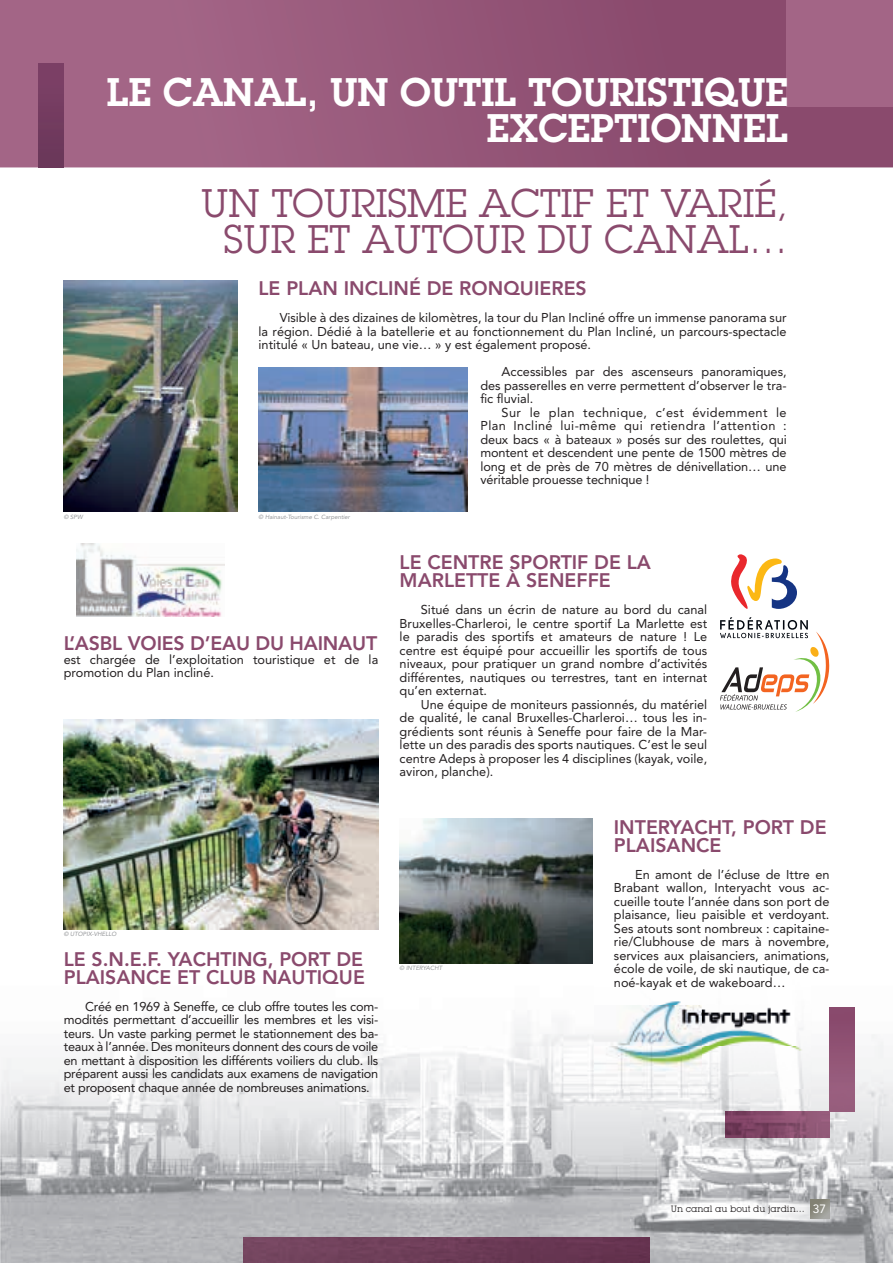
<style>
.page{position:relative;width:893px;height:1263px;background:#fff}
.page>*{position:absolute;margin:0;border:0;box-sizing:border-box;transform-origin:0 0}
.t1{font:39px/36px "Lubalin Graph";color:#8a4a6d;text-align:center}
.t2{font:600 39px/36px "Lubalin Graph";color:#fff;text-align:right}
.t3{font:800 19.5px/18px "Avenir";color:#8a4a6d}
.t4{font:12.75px/13.5px "Avenir";color:#231f20;text-align:justify}
.t5{font:12px "Avenir";color:#fff}
.t6{font:9px "Lubalin Graph IT Cby BT";color:#231f20}
.t7{font:italic 6px "Avenir";color:#939598}
</style>
<div class="page">
<img style="left:0;top:963px;width:420px;height:300px">
<img style="left:420px;top:963px;width:210px;height:274px">
<img style="left:789px;top:1007px;width:104px;height:256px">
<img style="left:630px;top:1088px;width:159px;height:175px">
<svg style="left:0;top:0;width:893px;height:167px;background:#965779"></svg>
<div style="left:787px;top:0;width:106px;height:106px;background:#a36586"></div>
<img style="left:243px;top:1237px;width:407px;height:26px">
<img style="left:725px;top:1111px;width:104px;height:26px">
<img style="left:829px;top:1008px;width:26px;height:103px">
<img style="left:38px;top:64px;width:26px;height:103px">
<img style="left:64px;top:280px;width:173px;height:232px">
<img style="left:259px;top:367px;width:209px;height:145px">
<img style="left:77px;top:544px;width:147px;height:73px">
<svg style="left:731px;top:554px;width:66px;height:55px"></svg>
<svg style="left:720px;top:617px;width:110px;height:95px"></svg>
<img style="left:64px;top:720px;width:314px;height:209px">
<img style="left:594px;top:963px;width:216px;height:125px">
<img style="left:400px;top:819px;width:193px;height:144px">
<svg style="left:810px;top:1199px;width:19px;height:19px"></svg>
<h1 class="t2" style="left:107px;top:73px;width:682px">LE CANAL, UN OUTIL TOURISTIQUE<br>EXCEPTIONNEL</h1>
<h1 class="t1" style="left:201px;top:185px;width:588px">UN TOURISME ACTIF ET VARIÉ,<br>SUR ET AUTOUR DU CANAL…</h1>
<p class="t7" style="left:64px;top:513px;width:21px">© SPW</p>
<h2 class="t3" style="left:259px;top:279px;width:330px">LE PLAN INCLINÉ DE RONQUIERES</h2>
<p class="t4" style="left:259px;top:311px;width:530px;text-indent:21px">Visible à des dizaines de kilomètres, la tour du Plan Incliné offre un immense panorama sur la région. Dédié à la batellerie et au fonctionnement du Plan Incliné, un parcours-spectacle intitulé « Un bateau, une vie… » y est également proposé.</p>
<p class="t4" style="left:480px;top:365px;width:308px;text-indent:21px">Accessibles par des ascenseurs panoramiques, des passerelles en verre permettent d’observer le tra&shy;fic fluvial.</p>
<p class="t4" style="left:480px;top:406px;width:308px;text-indent:21px">Sur le plan technique, c’est évidemment le Plan Incliné lui-même qui retiendra l’attention : deux bacs « à bateaux » posés sur des roulettes, qui montent et descendent une pente de 1500 mètres de long et de près de 70 mètres de dénivellation… une véritable prouesse technique !</p>
<p class="t7" style="left:259px;top:513px;width:93px">© Hainaut-Tourisme C. Carpentier</p>
<h2 class="t3" style="left:64px;top:634px;width:315px">L’ASBL VOIES D’EAU DU HAINAUT</h2>
<p class="t4" style="left:64px;top:652px;width:316px">est chargée de l’exploitation touristique et de la promotion du Plan incliné.</p>
<p class="t7" style="left:64px;top:931px;width:54px">© UTOPIX-VHELLO</p>
<h2 class="t3" style="left:64px;top:950px;width:303px">LE S.N.E.F. YACHTING, PORT DE<br>PLAISANCE ET CLUB NAUTIQUE</h2>
<p class="t4" style="left:64px;top:999px;width:316px;text-indent:21px">Créé en 1969 à Seneffe, ce club offre toutes les com&shy;modités permettant d’accueillir les membres et les visi&shy;teurs. Un vaste parking permet le stationnement des ba&shy;teaux à l’année. Des moniteurs donnent des cours de voile en mettant à disposition les différents voiliers du club. Ils préparent aussi les candidats aux examens de navigation et proposent chaque année de nombreuses animations.</p>
<h2 class="t3" style="left:400px;top:553px;width:253px">LE CENTRE SPORTIF DE LA<br>MARLETTE À SENEFFE</h2>
<p class="t4" style="left:400px;top:603px;width:309px;text-indent:21px">Situé dans un écrin de nature au bord du canal Bruxelles-Charleroi, le centre sportif La Marlette est le paradis des sportifs et amateurs de nature ! Le centre est équipé pour accueillir les sportifs de tous niveaux, pour pratiquer un grand nombre d’activités différentes, nautiques ou terrestres, tant en internat qu’en externat.</p>
<p class="t4" style="left:400px;top:697px;width:309px;text-indent:21px">Une équipe de moniteurs passionnés, du matériel de qualité, le canal Bruxelles-Charleroi… tous les in&shy;grédients sont réunis à Seneffe pour faire de la Mar&shy;lette un des paradis des sports nautiques. C’est le seul centre Adeps à proposer les 4 disciplines (kayak, voile, aviron, planche).</p>
<p class="t7" style="left:400px;top:964px;width:44px">© INTERYACHT</p>
<h2 class="t3" style="left:614px;top:818px;width:214px">INTERYACHT, PORT DE<br>PLAISANCE</h2>
<p class="t4" style="left:614px;top:867px;width:217px;text-indent:21px">En amont de l’écluse de Ittre en Brabant wallon, Interyacht vous ac&shy;cueille toute l’année dans son port de plaisance, lieu paisible et verdoyant.<br>Ses atouts sont nombreux : capitaine&shy;rie/Clubhouse de mars à novembre, services aux plaisanciers, animations, école de voile, de ski nautique, de ca&shy;noé-kayak et de wakeboard…</p>
<p class="t6" style="left:671px;top:1203px;width:135px">Un canal au bout du jardin…</p>
<p class="t5" style="left:813px;top:1202px;width:15px">37</p>
</div>
